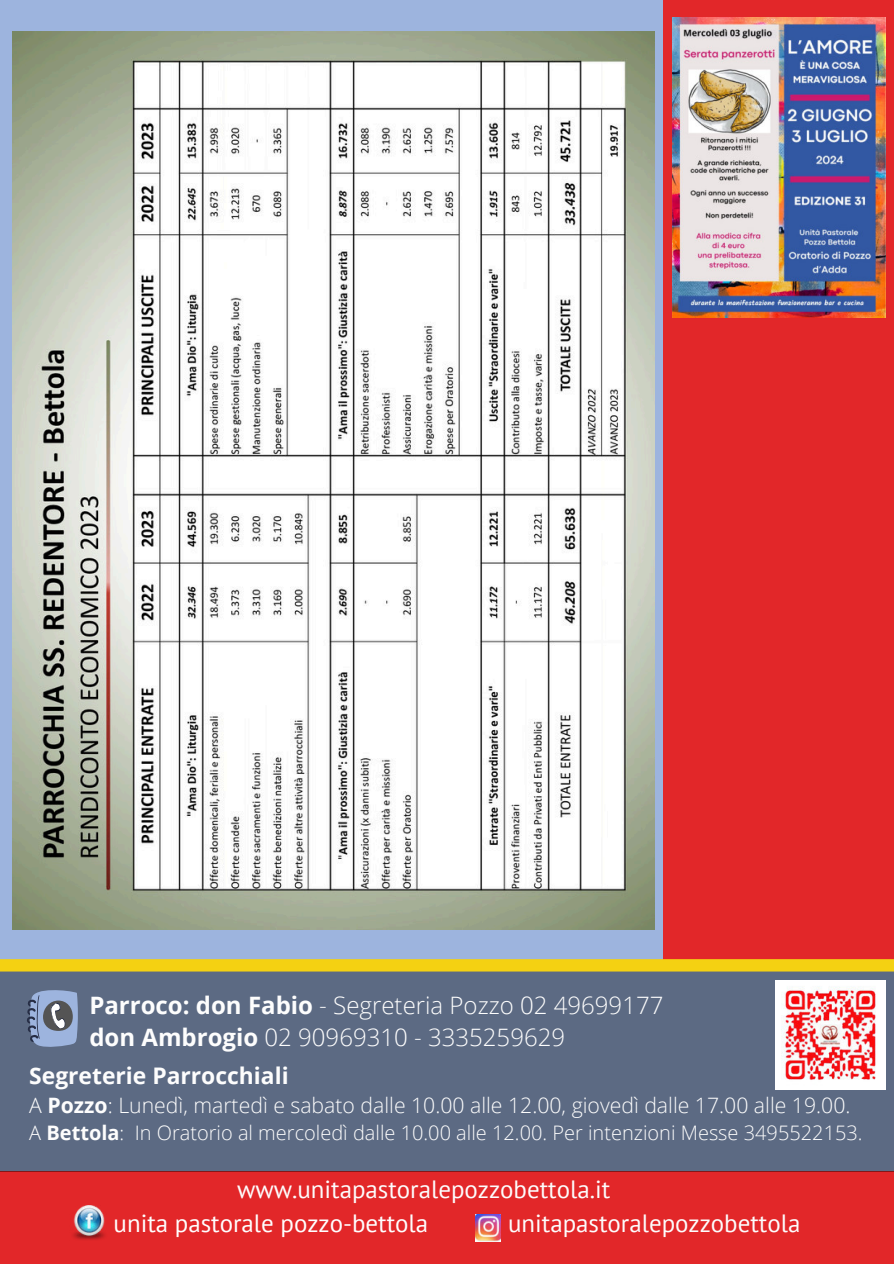
<style>
.page{position:relative;width:894px;height:1264px;background:#fff}
.page>*{position:absolute;margin:0;border:0;box-sizing:border-box;transform-origin:0 0}
.t1{font:24.9px "PT Sans";color:#fdfdfd}
.t2{font:24.9px "PT Sans";color:#fff}
.t3{font:300 24px/32.5px "Open Sans";color:#fdfdfd}
.t4{font:700 22.8px "Open Sans";color:#fdfdfd}
.t5{font:300 21.15px "Open Sans";color:#fdfdfd}
.t6{font:300 19.95px "Open Sans";color:#fdfdfd}
.s1{font-weight:700}
</style>
<div class="page">
<div style="left:0;top:0;width:893px;height:1263px;background:#9db4de"></div>
<div style="left:0;top:1171px;width:893px;height:92px;background:#e22729"></div>
<img style="left:476px;top:1214px;width:24px;height:27px">
<img style="left:73px;top:1205px;width:32px;height:35px">
<div style="left:663px;top:0;width:230px;height:965px;background:#e22729"></div>
<div style="left:0;top:968px;width:893px;height:203px;background:#5c6a83"></div>
<svg style="left:27px;top:990px;width:51px;height:57px;background:#8493b0"></svg>
<div style="left:0;top:959px;width:893px;height:12px;background:#f4d112"></div>
<img style="left:775px;top:980px;width:109px;height:109px">
<img style="left:13px;top:32px;width:641px;height:897px">
<img style="left:672px;top:17px;width:212px;height:300px">
<p class="t3" style="left:89px;top:988px;width:575px"><span class="s1">Parroco: don Fabio</span> - Segreteria Pozzo 02 49699177 <span class="s1">don Ambrogio</span> 02 90969310 - 3335259629</p>
<p class="t4" style="left:29px;top:1059px;width:261px">Segreterie Parrocchiali</p>
<p class="t5" style="left:29px;top:1090px;width:822px">A <span class="s1">Pozzo</span>: Lunedì, martedì e sabato dalle 10.00 alle 12.00, giovedì dalle 17.00 alle 19.00.</p>
<p class="t6" style="left:29px;top:1119px;width:834px">A <span class="s1">Bettola</span>: In Oratorio al mercoledì dalle 10.00 alle 12.00. Per intenzioni Messe 3495522153.</p>
<p class="t1" style="left:237px;top:1172px;width:374px">www.unitapastoralepozzobettola.it</p>
<p class="t2" style="left:114px;top:1207px;width:316px">unita pastorale pozzo-bettola</p>
<p class="t1" style="left:508px;top:1207px;width:294px">unitapastoralepozzobettola</p>
</div>
